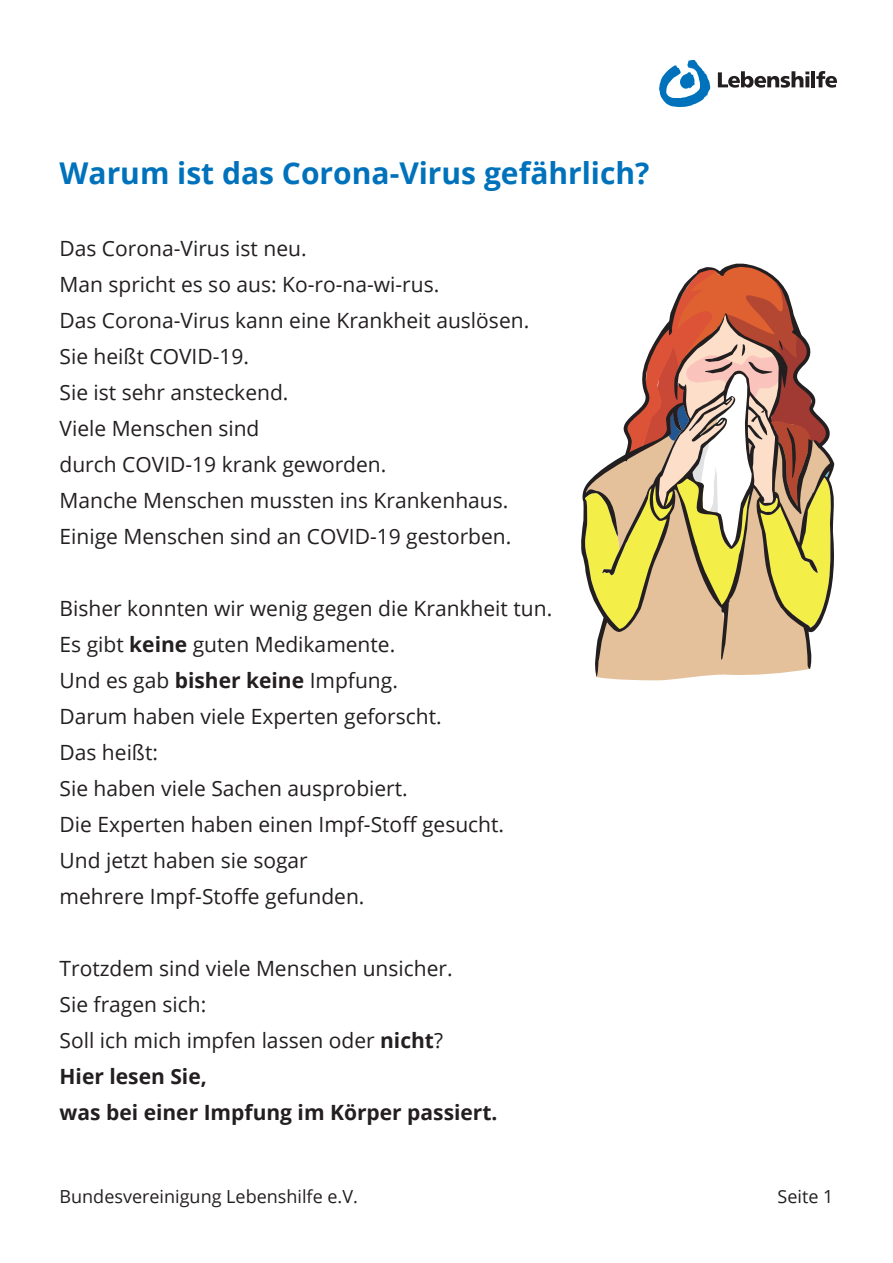
<style>
.page{position:relative;width:893px;height:1263px;background:#fff}
.page>*{position:absolute;margin:0;border:0;box-sizing:border-box;transform-origin:0 0}
.t1{font:700 30px "Open Sans";color:#0072bc}
.t2{font:21px/36px "Open Sans";color:#231f20}
.t3{font:18px "Open Sans";color:#231f20}
.s1{font-weight:700}
</style>
<div class="page">
<svg style="left:659px;top:60px;width:52px;height:47px"></svg>
<svg style="left:718px;top:71px;width:91px;height:17px"></svg>
<svg style="left:805px;top:76px;width:4px;height:11px"></svg>
<hr style="left:811px;top:71px;width:4px;height:16px;background:#231f20">
<svg style="left:816px;top:71px;width:21px;height:17px"></svg>
<svg style="left:597px;top:264px;width:197px;height:416px"></svg>
<svg style="left:581px;top:313px;width:253px;height:364px"></svg>
<h1 class="t1" style="left:60px;top:152px;width:591px">Warum ist das Corona-Virus gefährlich?</h1>
<p class="t2" style="left:60px;top:229px;width:471px">Das Corona-Virus ist neu.<br>Man spricht es so aus: Ko-ro-na-wi-rus.<br>Das Corona-Virus kann eine Krankheit auslösen.<br>Sie heißt COVID-19.<br>Sie ist sehr ansteckend.<br>Viele Menschen sind<br>durch COVID-19 krank geworden.<br>Manche Menschen mussten ins Krankenhaus.<br>Einige Menschen sind an COVID-19 gestorben.</p>
<p class="t2" style="left:60px;top:589px;width:494px">Bisher konnten wir wenig gegen die Krankheit tun.<br>Es gibt <span class="s1">keine</span> guten Medikamente.<br>Und es gab <span class="s1">bisher keine</span> Impfung.<br>Darum haben viele Experten geforscht.<br>Das heißt:<br>Sie haben viele Sachen ausprobiert.<br>Die Experten haben einen Impf-Stoff gesucht.<br>Und jetzt haben sie sogar<br>mehrere Impf-Stoffe gefunden.</p>
<p class="t2" style="left:60px;top:949px;width:440px">Trotzdem sind viele Menschen unsicher.<br>Sie fragen sich:<br>Soll ich mich impfen lassen oder <span class="s1">nicht</span>?<br><span class="s1">Hier lesen Sie,<br>was bei einer Impfung im Körper passiert.</span></p>
<p class="t3" style="left:60px;top:1184px;width:300px">Bundesvereinigung Lebenshilfe e.V.</p>
<p class="t3" style="left:777px;top:1184px;width:57px">Seite 1</p>
</div>
